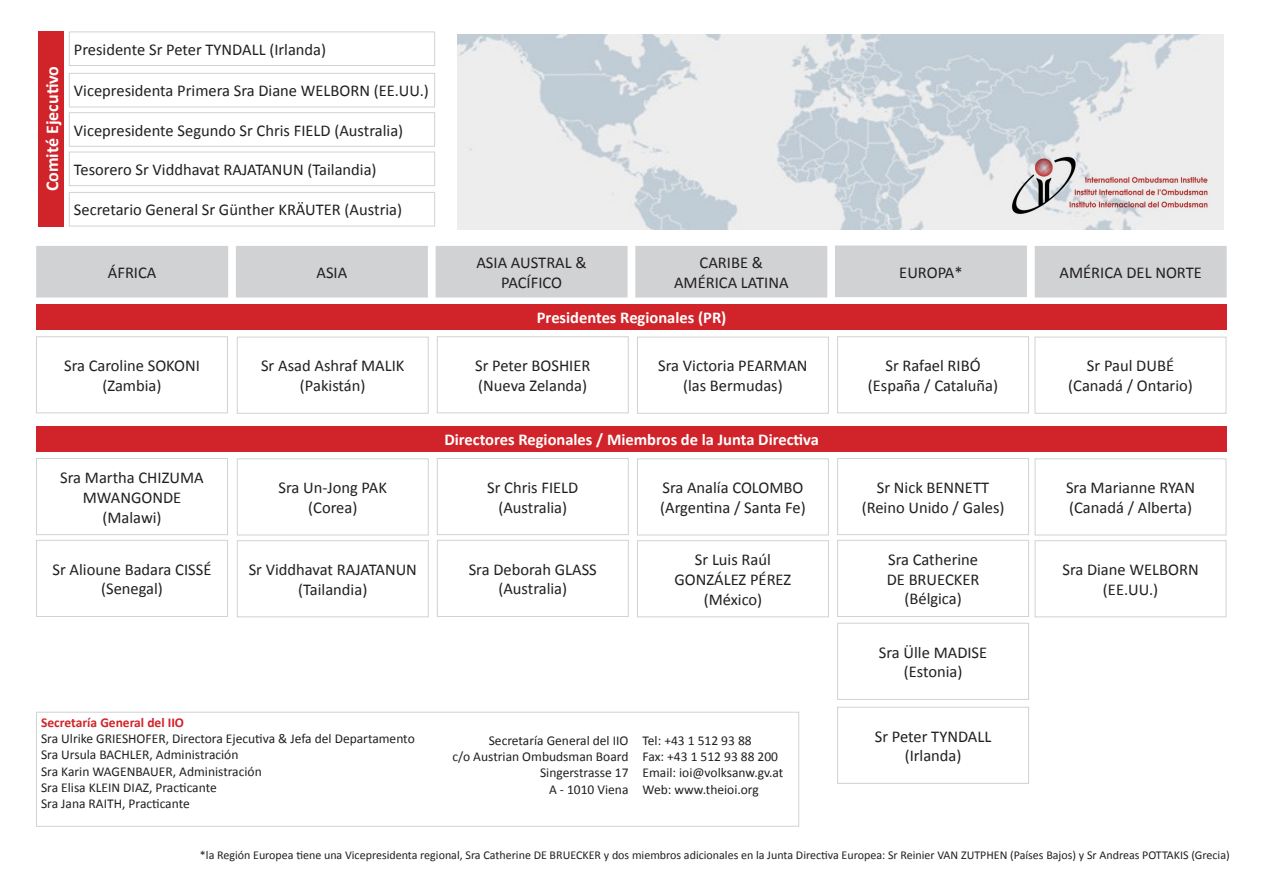
<style>
.page{position:relative;width:1263px;height:893px;background:#fff}
.page>*{position:absolute;margin:0;border:0;box-sizing:border-box;transform-origin:0 0}
.t1{font:700 18px "Calibri";color:#fff}
.t2{font:16.5px "Calibri";color:#231f20}
.t3{font:700 16.5px "Calibri";color:#fff}
.t4{font:13.5px "Calibri";color:#231f20}
.t5{font:700 13.5px "Calibri";color:#d1232a}
.t6{font:12px "Calibri";color:#231f20}
</style>
<div class="page">
<img style="left:457px;top:34px;width:767px;height:196px">
<img style="left:1008px;top:150px;width:207px;height:71px">
<div style="left:39px;top:31px;width:25px;height:195px;background:#d1232a"></div>
<div style="left:69px;top:32px;width:366px;height:34px;border:1px solid #d1d2d4"></div>
<div style="left:69px;top:73px;width:366px;height:34px;border:1px solid #d1d2d4"></div>
<div style="left:69px;top:112px;width:366px;height:35px;border:1px solid #d1d2d4"></div>
<div style="left:69px;top:152px;width:366px;height:34px;border:1px solid #d1d2d4"></div>
<div style="left:69px;top:192px;width:366px;height:34px;border:1px solid #d1d2d4"></div>
<div style="left:37px;top:246px;width:191px;height:51px;background:#d1d2d4"></div>
<div style="left:36px;top:336px;width:192px;height:77px;border:1px solid #d1d2d4"></div>
<div style="left:237px;top:337px;width:192px;height:77px;border:1px solid #d1d2d4"></div>
<div style="left:437px;top:336px;width:192px;height:77px;border:1px solid #d1d2d4"></div>
<div style="left:637px;top:337px;width:192px;height:77px;border:1px solid #d1d2d4"></div>
<div style="left:837px;top:336px;width:192px;height:77px;border:1px solid #d1d2d4"></div>
<div style="left:1035px;top:337px;width:191px;height:77px;border:1px solid #d1d2d4"></div>
<div style="left:236px;top:246px;width:191px;height:51px;background:#d1d2d4"></div>
<div style="left:436px;top:246px;width:191px;height:51px;background:#d1d2d4"></div>
<div style="left:636px;top:246px;width:191px;height:51px;background:#d1d2d4"></div>
<div style="left:835px;top:246px;width:191px;height:51px;background:#d1d2d4"></div>
<div style="left:1035px;top:246px;width:191px;height:51px;background:#d1d2d4"></div>
<div style="left:36px;top:304px;width:1191px;height:26px;background:#d1232a"></div>
<div style="left:36px;top:458px;width:192px;height:77px;border:1px solid #d1d2d4"></div>
<div style="left:237px;top:458px;width:192px;height:77px;border:1px solid #d1d2d4"></div>
<div style="left:437px;top:458px;width:192px;height:77px;border:1px solid #d1d2d4"></div>
<div style="left:637px;top:458px;width:192px;height:77px;border:1px solid #d1d2d4"></div>
<div style="left:837px;top:458px;width:192px;height:77px;border:1px solid #d1d2d4"></div>
<div style="left:1035px;top:458px;width:191px;height:77px;border:1px solid #d1d2d4"></div>
<div style="left:36px;top:426px;width:1191px;height:25px;background:#d1232a"></div>
<div style="left:36px;top:540px;width:192px;height:77px;border:1px solid #d1d2d4"></div>
<div style="left:237px;top:540px;width:192px;height:77px;border:1px solid #d1d2d4"></div>
<div style="left:437px;top:540px;width:192px;height:77px;border:1px solid #d1d2d4"></div>
<div style="left:637px;top:540px;width:192px;height:77px;border:1px solid #d1d2d4"></div>
<div style="left:837px;top:540px;width:192px;height:77px;border:1px solid #d1d2d4"></div>
<div style="left:1035px;top:540px;width:191px;height:77px;border:1px solid #d1d2d4"></div>
<div style="left:837px;top:623px;width:192px;height:77px;border:1px solid #d1d2d4"></div>
<div style="left:837px;top:707px;width:192px;height:77px;border:1px solid #d1d2d4"></div>
<div style="left:36px;top:712px;width:763px;height:115px;border:1px solid #d1d2d4"></div>
<p class="t1" style="left:41px;top:191px;width:127px;rotate:-90deg">Comité Ejecutivo</p>
<p class="t2" style="left:74px;top:39px;width:254px">Presidente Sr Peter TYNDALL (Irlanda)</p>
<p class="t2" style="left:74px;top:80px;width:357px">Vicepresidenta Primera Sra Diane WELBORN (EE.UU.)</p>
<p class="t2" style="left:74px;top:120px;width:331px">Vicepresidente Segundo Sr Chris FIELD (Australia)</p>
<p class="t2" style="left:74px;top:159px;width:304px">Tesorero Sr Viddhavat RAJATANUN (Tailandia)</p>
<p class="t2" style="left:74px;top:200px;width:330px">Secretario General Sr Günther KRÄUTER (Austria)</p>
<p class="t2" style="left:108px;top:262px;width:50px">ÁFRICA</p>
<p class="t2" style="left:316px;top:262px;width:32px">ASIA</p>
<p class="t2" style="left:64px;top:355px;width:137px">Sra Caroline SOKONI</p>
<p class="t2" style="left:102px;top:375px;width:61px">(Zambia)</p>
<p class="t2" style="left:60px;top:467px;width:145px">Sra Martha CHIZUMA</p>
<p class="t2" style="left:83px;top:487px;width:100px">MWANGONDE</p>
<p class="t2" style="left:102px;top:507px;width:61px">(Malawi)</p>
<p class="t2" style="left:53px;top:559px;width:160px">Sr Alioune Badara CISSÉ</p>
<p class="t2" style="left:101px;top:579px;width:63px">(Senegal)</p>
<p class="t2" style="left:261px;top:356px;width:145px">Sr Asad Ashraf MALIK</p>
<p class="t2" style="left:300px;top:375px;width:67px">(Pakistán)</p>
<p class="t2" style="left:279px;top:477px;width:110px">Sra Un-Jong PAK</p>
<p class="t2" style="left:308px;top:497px;width:51px">(Corea)</p>
<p class="t2" style="left:249px;top:559px;width:170px">Sr Viddhavat RAJATANUN</p>
<p class="t2" style="left:298px;top:579px;width:71px">(Tailandia)</p>
<p class="t2" style="left:476px;top:252px;width:112px">ASIA AUSTRAL &amp;</p>
<p class="t2" style="left:501px;top:272px;width:63px">PACÍFICO</p>
<p class="t2" style="left:699px;top:252px;width:65px">CARIBE &amp;</p>
<p class="t2" style="left:674px;top:272px;width:116px">AMÉRICA LATINA</p>
<p class="t3" style="left:537px;top:307px;width:191px">Presidentes Regionales (PR)</p>
<p class="t2" style="left:475px;top:355px;width:117px">Sr Peter BOSHIER</p>
<p class="t2" style="left:478px;top:375px;width:110px">(Nueva Zelanda)</p>
<p class="t2" style="left:658px;top:356px;width:151px">Sra Victoria PEARMAN</p>
<p class="t2" style="left:683px;top:375px;width:101px">(las Bermudas)</p>
<p class="t3" style="left:444px;top:429px;width:376px">Directores Regionales / Miembros de la Junta Directiva</p>
<p class="t2" style="left:487px;top:477px;width:93px">Sr Chris FIELD</p>
<p class="t2" style="left:498px;top:497px;width:70px">(Australia)</p>
<p class="t2" style="left:469px;top:559px;width:130px">Sra Deborah GLASS</p>
<p class="t2" style="left:498px;top:579px;width:70px">(Australia)</p>
<p class="t2" style="left:662px;top:477px;width:143px">Sra Analía COLOMBO</p>
<p class="t2" style="left:660px;top:497px;width:147px">(Argentina / Santa Fe)</p>
<p class="t2" style="left:695px;top:549px;width:77px">Sr Luis Raúl</p>
<p class="t2" style="left:674px;top:569px;width:118px">GONZÁLEZ PÉREZ</p>
<p class="t2" style="left:704px;top:589px;width:60px">(México)</p>
<p class="t5" style="left:41px;top:714px;width:144px">Secretaría General del IIO</p>
<p class="t4" style="left:41px;top:730px;width:375px">Sra Ulrike GRIESHOFER, Directora Ejecutiva &amp; Jefa del Departamento</p>
<p class="t4" style="left:41px;top:746px;width:199px">Sra Ursula BACHLER, Administración</p>
<p class="t4" style="left:41px;top:762px;width:222px">Sra Karin WAGENBAUER, Administración</p>
<p class="t4" style="left:41px;top:779px;width:177px">Sra Elisa KLEIN DIAZ, Practicante</p>
<p class="t4" style="left:41px;top:795px;width:150px">Sra Jana RAITH, Practicante</p>
<p class="t4" style="left:489px;top:732px;width:141px">Secretaría General del IIO</p>
<p class="t4" style="left:452px;top:748px;width:178px">c/o Austrian Ombudsman Board</p>
<p class="t4" style="left:540px;top:764px;width:90px">Singerstrasse 17</p>
<p class="t4" style="left:549px;top:781px;width:81px">A - 1010 Viena</p>
<p class="t4" style="left:642px;top:732px;width:111px">Tel: +43 1 512 93 88</p>
<p class="t4" style="left:642px;top:748px;width:137px">Fax: +43 1 512 93 88 200</p>
<p class="t4" style="left:642px;top:764px;width:142px">Email: ioi@volksanw.gv.at</p>
<p class="t4" style="left:642px;top:781px;width:118px">Web: www.theioi.org</p>
<p class="t2" style="left:899px;top:262px;width:65px">EUROPA*</p>
<p class="t2" style="left:1059px;top:262px;width:144px">AMÉRICA DEL NORTE</p>
<p class="t2" style="left:885px;top:355px;width:97px">Sr Rafael RIBÓ</p>
<p class="t2" style="left:868px;top:375px;width:132px">(España / Cataluña)</p>
<p class="t2" style="left:877px;top:477px;width:114px">Sr Nick BENNETT</p>
<p class="t2" style="left:862px;top:497px;width:144px">(Reino Unido / Gales)</p>
<p class="t2" style="left:888px;top:549px;width:92px">Sra Catherine</p>
<p class="t2" style="left:887px;top:569px;width:94px">DE BRUECKER</p>
<p class="t2" style="left:904px;top:588px;width:59px">(Bélgica)</p>
<p class="t2" style="left:879px;top:642px;width:110px">Sra Ülle MADISE</p>
<p class="t2" style="left:904px;top:661px;width:60px">(Estonia)</p>
<p class="t2" style="left:875px;top:726px;width:118px">Sr Peter TYNDALL</p>
<p class="t2" style="left:905px;top:745px;width:58px">(Irlanda)</p>
<p class="t2" style="left:1087px;top:356px;width:89px">Sr Paul DUBÉ</p>
<p class="t2" style="left:1068px;top:375px;width:126px">(Canadá / Ontario)</p>
<p class="t2" style="left:1066px;top:477px;width:131px">Sra Marianne RYAN</p>
<p class="t2" style="left:1069px;top:497px;width:124px">(Canadá / Alberta)</p>
<p class="t2" style="left:1062px;top:559px;width:138px">Sra Diane WELBORN</p>
<p class="t2" style="left:1103px;top:579px;width:57px">(EE.UU.)</p>
<p class="t6" style="left:200px;top:848px;width:1031px">*la Región Europea tiene una Vicepresidenta regional, Sra Catherine DE BRUECKER y dos miembros adicionales en la Junta Directiva Europea: Sr Reinier VAN ZUTPHEN (Países Bajos) y Sr Andreas POTTAKIS (Grecia)</p>
</div>
